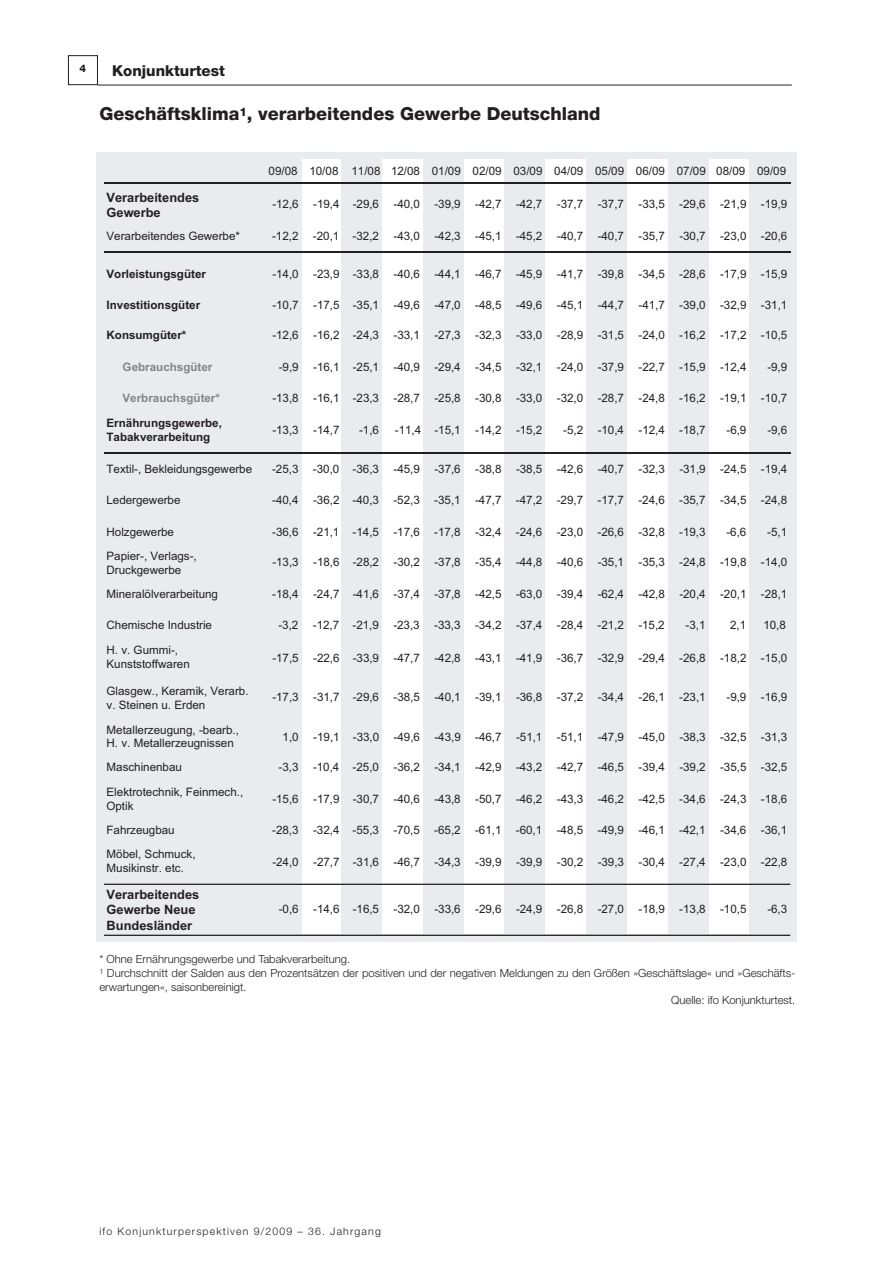
<style>
.page{position:relative;width:893px;height:1263px;background:#fff}
.page>*{position:absolute;margin:0;border:0;box-sizing:border-box;transform-origin:0 0}
.t1{font:800 18px "Helvetica Neue LT Std";color:#231f20}
.t2{font:800 15px "Helvetica Neue LT Std";color:#231f20}
.t3{font:700 12.9px/15.3px "Arial";color:#231f20}
.t4{font:11.7px/14px "Arial";letter-spacing:-.005em;color:#231f20}
.t5{font:700 11.7px/14px "Arial";color:#231f20}
.t6{font:700 11.7px "Arial";color:#828585}
.t7{font:300 11.25px "Helvetica Neue LT Std";color:#231f20}
.t8{font:300 10.5px "Helvetica Neue LT Std";letter-spacing:.11em;color:#231f20}
.t9{font:800 10.5px "Helvetica Neue LT Std";color:#231f20}
</style>
<div class="page">
<hr style="left:98px;top:85px;width:693px;height:1px;background:#231f20">
<div style="left:68px;top:55px;width:30px;height:30px;border:1px solid #231f20"></div>
<div style="left:96px;top:152px;width:700px;height:7px;background:#eaebee"></div>
<div style="left:96px;top:159px;width:206px;height:776px;background:#eaebee"></div>
<div style="left:341px;top:159px;width:42px;height:776px;background:#eaebee"></div>
<div style="left:382px;top:159px;width:42px;height:776px;background:#fff"></div>
<div style="left:423px;top:159px;width:40px;height:776px;background:#eaebee"></div>
<div style="left:504px;top:159px;width:41px;height:776px;background:#eaebee"></div>
<div style="left:586px;top:159px;width:41px;height:776px;background:#eaebee"></div>
<div style="left:667px;top:159px;width:41px;height:776px;background:#eaebee"></div>
<div style="left:749px;top:159px;width:47px;height:776px;background:#eaebee"></div>
<div style="left:96px;top:935px;width:700px;height:7px;background:#eaebee"></div>
<hr style="left:104px;top:182px;width:686px;height:2px;background:#231f20">
<hr style="left:104px;top:251px;width:686px;height:2px;background:#231f20">
<hr style="left:104px;top:453px;width:686px;height:1px;background:#231f20">
<svg style="left:104px;top:884px;width:686px;height:1px"></svg>
<svg style="left:104px;top:935px;width:686px;height:1px"></svg>
<p class="t9" style="left:80px;top:65px;width:8px">4</p>
<p class="t2" style="left:112px;top:65px;width:114px">Konjunkturtest</p>
<h1 class="t1" style="left:99px;top:107px;width:502px">Geschäftsklima<sup>1</sup>, verarbeitendes Gewerbe Deutschland</h1>
<p class="t4" style="left:268px;top:165px;width:519px">09/08 10/08 11/08 12/08 01/09 02/09 03/09 04/09 05/09 06/09 07/09 08/09 09/09</p>
<p class="t3" style="left:106px;top:191px;width:94px">Verarbeitendes<br>Gewerbe</p>
<p class="t4" style="left:272px;top:198px;width:516px">-12,6 -19,4 -29,6 -40,0 -39,9 -42,7 -42,7 -37,7 -37,7 -33,5 -29,6 -21,9 -19,9</p>
<p class="t4" style="left:106px;top:230px;width:135px">Verarbeitendes Gewerbe*</p>
<p class="t4" style="left:272px;top:230px;width:516px">-12,2 -20,1 -32,2 -43,0 -42,3 -45,1 -45,2 -40,7 -40,7 -35,7 -30,7 -23,0 -20,6</p>
<p class="t5" style="left:106px;top:268px;width:101px">Vorleistungsgüter</p>
<p class="t4" style="left:272px;top:268px;width:516px">-14,0 -23,9 -33,8 -40,6 -44,1 -46,7 -45,9 -41,7 -39,8 -34,5 -28,6 -17,9 -15,9</p>
<p class="t5" style="left:106px;top:299px;width:95px">Investitionsgüter</p>
<p class="t4" style="left:272px;top:299px;width:516px">-10,7 -17,5 -35,1 -49,6 -47,0 -48,5 -49,6 -45,1 -44,7 -41,7 -39,0 -32,9 -31,1</p>
<p class="t5" style="left:106px;top:329px;width:81px">Konsumgüter*</p>
<p class="t4" style="left:272px;top:329px;width:516px">-12,6 -16,2 -24,3 -33,1 -27,3 -32,3 -33,0 -28,9 -31,5 -24,0 -16,2 -17,2 -10,5</p>
<p class="t6" style="left:123px;top:363px;width:91px">Gebrauchsgüter</p>
<p class="t4" style="left:279px;top:361px;width:469px">-9,9 -16,1 -25,1 -40,9 -29,4 -34,5 -32,1 -24,0 -37,9 -22,7 -15,9 -12,4</p>
<p class="t4" style="left:767px;top:361px;width:21px">-9,9</p>
<p class="t6" style="left:122px;top:393px;width:99px">Verbrauchsgüter*</p>
<p class="t4" style="left:272px;top:392px;width:516px">-13,8 -16,1 -23,3 -28,7 -25,8 -30,8 -33,0 -32,0 -28,7 -24,8 -16,2 -19,1 -10,7</p>
<p class="t5" style="left:106px;top:417px;width:117px">Ernährungsgewerbe,<br>Tabakverarbeitung</p>
<p class="t4" style="left:272px;top:424px;width:69px">-13,3 -14,7</p>
<p class="t4" style="left:359px;top:424px;width:21px">-1,6</p>
<p class="t4" style="left:395px;top:424px;width:149px">-11,4 -15,1 -14,2 -15,2</p>
<p class="t4" style="left:563px;top:424px;width:144px">-5,2 -10,4 -12,4 -18,7</p>
<p class="t4" style="left:726px;top:424px;width:21px">-6,9</p>
<p class="t4" style="left:767px;top:424px;width:21px">-9,6</p>
<p class="t4" style="left:106px;top:463px;width:147px">Textil-, Bekleidungsgewerbe</p>
<p class="t4" style="left:272px;top:463px;width:517px">-25,3 -30,0 -36,3 -45,9 -37,6 -38,8 -38,5 -42,6 -40,7 -32,3 -31,9 -24,5 -19,4</p>
<p class="t4" style="left:106px;top:494px;width:75px">Ledergewerbe</p>
<p class="t4" style="left:272px;top:494px;width:516px">-40,4 -36,2 -40,3 -52,3 -35,1 -47,7 -47,2 -29,7 -17,7 -24,6 -35,7 -34,5 -24,8</p>
<p class="t4" style="left:106px;top:526px;width:69px">Holzgewerbe</p>
<p class="t4" style="left:272px;top:526px;width:435px">-36,6 -21,1 -14,5 -17,6 -17,8 -32,4 -24,6 -23,0 -26,6 -32,8 -19,3</p>
<p class="t4" style="left:726px;top:526px;width:21px">-6,6</p>
<p class="t4" style="left:767px;top:526px;width:21px">-5,1</p>
<p class="t4" style="left:106px;top:550px;width:92px">Papier-, Verlags-,<br>Druckgewerbe</p>
<p class="t4" style="left:272px;top:556px;width:516px">-13,3 -18,6 -28,2 -30,2 -37,8 -35,4 -44,8 -40,6 -35,1 -35,3 -24,8 -19,8 -14,0</p>
<p class="t4" style="left:106px;top:588px;width:113px">Mineralölverarbeitung</p>
<p class="t4" style="left:272px;top:588px;width:516px">-18,4 -24,7 -41,6 -37,4 -37,8 -42,5 -63,0 -39,4 -62,4 -42,8 -20,4 -20,1 -28,1</p>
<p class="t4" style="left:106px;top:619px;width:107px">Chemische Industrie</p>
<p class="t4" style="left:278px;top:619px;width:224px">-3,2 -12,7 -21,9 -23,3 -33,3 -34,2</p>
<p class="t4" style="left:516px;top:619px;width:150px">-37,4 -28,4 -21,2 -15,2</p>
<p class="t4" style="left:685px;top:619px;width:21px">-3,1</p>
<p class="t4" style="left:730px;top:619px;width:18px">2,1</p>
<p class="t4" style="left:763px;top:619px;width:24px">10,8</p>
<p class="t4" style="left:106px;top:644px;width:85px">H. v. Gummi-,<br>Kunststoffwaren</p>
<p class="t4" style="left:272px;top:652px;width:516px">-17,5 -22,6 -33,9 -47,7 -42,8 -43,1 -41,9 -36,7 -32,9 -29,4 -26,8 -18,2 -15,0</p>
<p class="t4" style="left:106px;top:685px;width:143px">Glasgew., Keramik, Verarb. v. Steinen u. Erden</p>
<p class="t4" style="left:272px;top:691px;width:435px">-17,3 -31,7 -29,6 -38,5 -40,1 -39,1 -36,8 -37,2 -34,4 -26,1 -23,1</p>
<p class="t4" style="left:726px;top:691px;width:62px">-9,9 -16,9</p>
<p class="t4" style="left:106px;top:725px;width:134px;line-height:12.8px">Metallerzeugung, -bearb.,<br>H. v. Metallerzeugnissen</p>
<p class="t4" style="left:282px;top:731px;width:18px">1,0</p>
<p class="t4" style="left:313px;top:731px;width:475px">-19,1 -33,0 -49,6 -43,9 -46,7 -51,1 -51,1 -47,9 -45,0 -38,3 -32,5 -31,3</p>
<p class="t4" style="left:106px;top:762px;width:77px">Maschinenbau</p>
<p class="t4" style="left:278px;top:762px;width:510px">-3,3 -10,4 -25,0 -36,2 -34,1 -42,9 -43,2 -42,7 -46,5 -39,4 -39,2 -35,5 -32,5</p>
<p class="t4" style="left:106px;top:786px;width:138px">Elektrotechnik, Feinmech.,<br>Optik</p>
<p class="t4" style="left:272px;top:793px;width:516px">-15,6 -17,9 -30,7 -40,6 -43,8 -50,7 -46,2 -43,3 -46,2 -42,5 -34,6 -24,3 -18,6</p>
<p class="t4" style="left:106px;top:824px;width:70px">Fahrzeugbau</p>
<p class="t4" style="left:272px;top:824px;width:516px">-28,3 -32,4 -55,3 -70,5 -65,2 -61,1 -60,1 -48,5 -49,9 -46,1 -42,1 -34,6 -36,1</p>
<p class="t4" style="left:106px;top:848px;width:91px">Möbel, Schmuck,<br>Musikinstr. etc.</p>
<p class="t4" style="left:272px;top:856px;width:516px">-24,0 -27,7 -31,6 -46,7 -34,3 -39,9 -39,9 -30,2 -39,3 -30,4 -27,4 -23,0 -22,8</p>
<p class="t3" style="left:106px;top:888px;width:94px">Verarbeitendes<br>Gewerbe Neue<br>Bundesländer</p>
<p class="t4" style="left:279px;top:903px;width:469px">-0,6 -14,6 -16,5 -32,0 -33,6 -29,6 -24,9 -26,8 -27,0 -18,9 -13,8 -10,5</p>
<p class="t4" style="left:767px;top:903px;width:21px">-6,3</p>
<p class="t7" style="left:99px;top:955px;width:252px">* Ohne Ernährungsgewerbe und Tabakverarbeitung.</p>
<p class="t7" style="left:99px;top:969px;width:697px"><sup>1</sup> Durchschnitt der Salden aus den Prozentsätzen der positiven und der negativen Meldungen zu den Größen »Geschäftslage« und »Geschäfts-</p>
<p class="t7" style="left:99px;top:982px;width:149px">erwartungen«, saisonbereinigt.</p>
<p class="t7" style="left:671px;top:996px;width:126px">Quelle: ifo Konjunkturtest.</p>
<p class="t8" style="left:99px;top:1227px;width:283px">ifo Konjunkturperspektiven 9/2009 – 36. Jahrgang</p>
</div>
